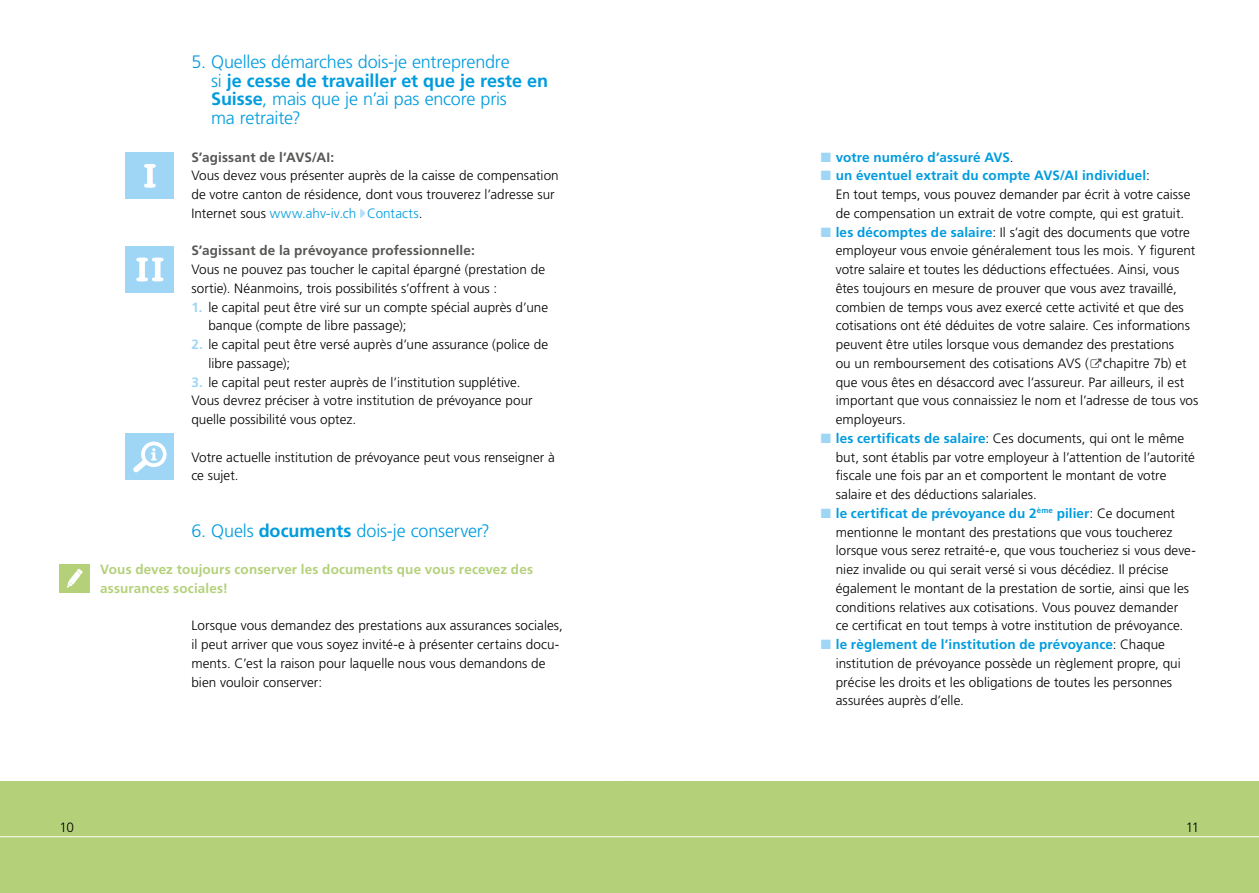
<style>
.page{position:relative;width:1259px;height:893px;background:#fff}
.page>*{position:absolute;margin:0;border:0;box-sizing:border-box;transform-origin:0 0}
.t1{font:300 18px/18.8px "Frutiger LT Std";letter-spacing:-.01em;color:#009cde}
.t2{font:300 13.5px/18.8px "Frutiger LT Std";letter-spacing:.005em;color:#000}
.t3{font:700 13.5px/18.8px "Frutiger LT Std";letter-spacing:.01em;color:#b4d17a}
.t4{font:700 13.5px "Frutiger LT Std";letter-spacing:.01em;color:#575756}
.t5{font:700 13.5px "Frutiger LT Std";letter-spacing:.01em;color:#009cde}
.s1{font-weight:700}
.s2{color:#009cde}
.s3{font-weight:700;color:#9fd6f6}
.s4{color:#9fd6f6}
.s5{font-weight:300;color:#000}
.s6{font-weight:700;color:#009cde}
</style>
<div class="page">
<div style="left:0;top:780px;width:629px;height:113px;background:#b4d17a"></div>
<div style="left:629px;top:780px;width:630px;height:113px;background:#b4d17a"></div>
<hr style="left:0;top:780px;width:629px;height:1px;background:#fff">
<hr style="left:0;top:836px;width:629px;height:1px;background:#fff">
<hr style="left:629px;top:780px;width:630px;height:1px;background:#fff">
<hr style="left:629px;top:836px;width:630px;height:1px;background:#fff">
<div style="left:125px;top:152px;width:49px;height:47px;background:#9fd6f6"></div>
<div style="left:147px;top:164px;width:6px;height:23px;background:#fff"></div>
<div style="left:125px;top:246px;width:49px;height:47px;background:#9fd6f6"></div>
<div style="left:155px;top:258px;width:6px;height:23px;background:#fff"></div>
<div style="left:139px;top:258px;width:6px;height:23px;background:#fff"></div>
<div style="left:125px;top:433px;width:49px;height:47px;background:#9fd6f6"></div>
<div style="left:141px;top:442px;width:26px;height:25px;border:4px solid #fff;border-radius:50%"></div>
<svg style="left:133px;top:448px;width:23px;height:25px"></svg>
<svg style="left:360px;top:209px;width:5px;height:9px"></svg>
<div style="left:60px;top:564px;width:30px;height:29px;background:#b4d17a"></div>
<svg style="left:67px;top:569px;width:15px;height:19px"></svg>
<svg style="left:1090px;top:358px;width:11px;height:10px"></svg>
<h1 class="t1" style="left:211px;top:53px;width:338px;text-indent:-20px">5. Quelles démarches dois-je entreprendre<br>si <span class="s1">je cesse de travailler et que je reste en Suisse</span>, mais que je n’ai pas encore pris<br>ma retraite?</h1>
<p class="t4" style="left:191px;top:149px;width:144px">S’agissant de l’AVS/AI:</p>
<p class="t2" style="left:191px;top:167px;width:369px">Vous devez vous présenter auprès de la caisse de compensation de votre canton de résidence, dont vous trouverez l’adresse sur<br>Internet sous <span class="s2">www.ahv-iv.ch Contacts</span>.</p>
<p class="t4" style="left:191px;top:243px;width:285px">S’agissant de la prévoyance professionnelle:</p>
<p class="t2" style="left:191px;top:260px;width:355px">Vous ne pouvez pas toucher le capital épargné (prestation de sortie). Néanmoins, trois possibilités s’offrent à vous :</p>
<p class="t2" style="left:208px;top:298px;width:341px;text-indent:-17px"><span class="s3">1.</span> le capital peut être viré sur un compte spécial auprès d’une banque (compte de libre passage);</p>
<p class="t2" style="left:208px;top:335px;width:341px;text-indent:-17px"><span class="s3">2.</span> le capital peut être versé auprès d’une assurance (police de libre passage);</p>
<p class="t2" style="left:191px;top:373px;width:343px"><span class="s3">3.</span> le capital peut rester auprès de l’institution supplétive.<br>Vous devrez préciser à votre institution de prévoyance pour quelle possibilité vous optez.</p>
<p class="t2" style="left:191px;top:448px;width:365px">Votre actuelle institution de prévoyance peut vous renseigner à ce sujet.</p>
<h1 class="t1" style="left:191px;top:521px;width:300px">6. Quels <span class="s1">documents</span> dois-je conserver?</h1>
<p class="t3" style="left:100px;top:560px;width:434px">Vous devez toujours conserver les documents que vous recevez des assurances sociales!</p>
<p class="t2" style="left:191px;top:617px;width:373px">Lorsque vous demandez des prestations aux assurances sociales, il peut arriver que vous soyez invité-e à présenter certains docu&shy;ments. C’est la raison pour laquelle nous vous demandons de bien vouloir conserver:</p>
<p class="t5" style="left:821px;top:149px;width:194px"><span class="s4">■</span> votre numéro d’assuré AVS<span class="s5">.</span></p>
<p class="t2" style="left:835px;top:167px;width:356px;text-indent:-15px"><span class="s4">■</span> <span class="s6">un éventuel extrait du compte AVS/AI individuel</span>:<br>En tout temps, vous pouvez demander par écrit à votre caisse de compensation un extrait de votre compte, qui est gratuit.</p>
<p class="t2" style="left:835px;top:223px;width:364px;text-indent:-15px"><span class="s4">■</span> <span class="s6">les décomptes de salaire</span>: Il s’agit des documents que votre employeur vous envoie généralement tous les mois. Y figurent votre salaire et toutes les déductions effectuées. Ainsi, vous êtes toujours en mesure de prouver que vous avez travaillé, combien de temps vous avez exercé cette activité et que des cotisations ont été déduites de votre salaire. Ces informations peuvent être utiles lorsque vous demandez des prestations<br>ou un remboursement des cotisations AVS ( chapitre 7b) et que vous êtes en désaccord avec l’assureur. Par ailleurs, il est important que vous connaissiez le nom et l’adresse de tous vos employeurs.</p>
<p class="t2" style="left:836px;top:429px;width:361px;text-indent:-15px"><span class="s4">■</span> <span class="s6">les certificats de salaire</span>: Ces documents, qui ont le même but, sont établis par votre employeur à l’attention de l’autorité fiscale une fois par an et comportent le montant de votre salaire et des déductions salariales.</p>
<p class="t2" style="left:836px;top:504px;width:361px;text-indent:-15px"><span class="s4">■</span> <span class="s6">le certificat de prévoyance du 2</span><sup>ème</sup> <span class="s6">pilier</span>: Ce document mentionne le montant des prestations que vous toucherez lorsque vous serez retraité-e, que vous toucheriez si vous deve&shy;niez invalide ou qui serait versé si vous décédiez. Il précise également le montant de la prestation de sortie, ainsi que les conditions relatives aux cotisations. Vous pouvez demander<br>ce certificat en tout temps à votre institution de prévoyance.</p>
<p class="t2" style="left:836px;top:635px;width:346px;text-indent:-15px"><span class="s4">■</span> <span class="s6">le règlement de l’institution de prévoyance</span>: Chaque institution de prévoyance possède un règlement propre, qui précise les droits et les obligations de toutes les personnes assurées auprès d’elle.</p>
<p class="t2" style="left:60px;top:818px;width:16px">10</p>
<p class="t2" style="left:1185px;top:818px;width:15px">11</p>
</div>
